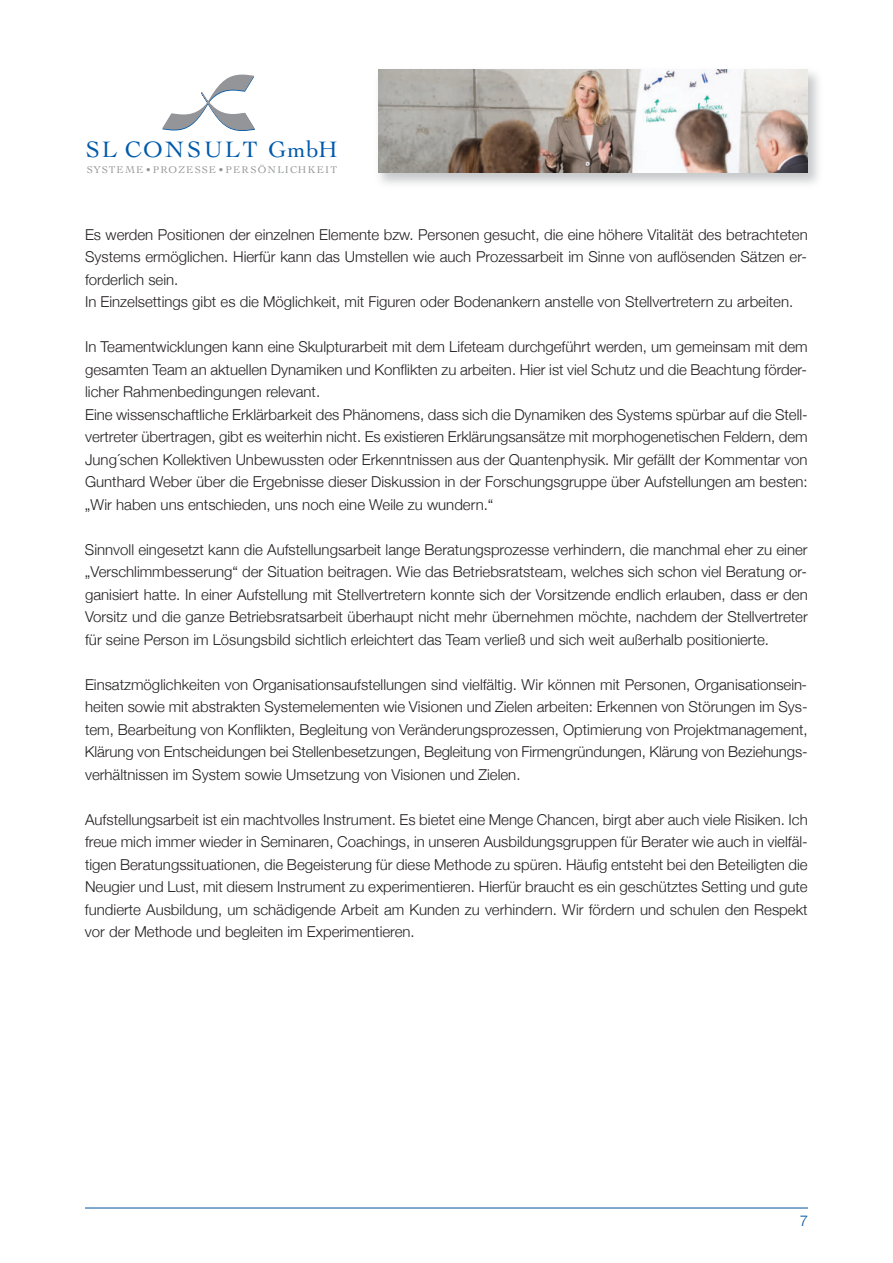
<style>
.page{position:relative;width:893px;height:1263px;background:#fff}
.page>*{position:absolute;margin:0;border:0;box-sizing:border-box;transform-origin:0 0}
.t1{font:23.55px "Cochin";letter-spacing:.08em;color:#015aaa}
.t2{font:300 15px/22.5px "Helvetica Neue";color:#231f20;text-align:justify}
.t3{font:300 15px "Helvetica Neue";color:#01529b}
.t4{font:10.35px "Cochin";letter-spacing:.115em;color:#939598}
</style>
<div class="page">
<svg style="left:162px;top:75px;width:93px;height:56px"></svg>
<img style="left:378px;top:69px;width:440px;height:115px">
<img style="left:378px;top:70px;width:430px;height:103px">
<hr style="left:85px;top:1208px;width:723px;height:1px;background:#01529b">
<h1 class="t1" style="left:86px;top:136px;width:254px">SL CON SU LT Gmb H</h1>
<p class="t4" style="left:87px;top:163px;width:252px">SYST EME •PROZ ESSE •PERSÖNLIC HKEIT</p>
<p class="t2" style="left:85px;top:223px;width:724px;text-align:left">Es werden Positionen der einzelnen Elemente bzw. Personen gesucht, die eine höhere Vitalität des betrachteten Systems ermöglichen. Hierfür kann das Umstellen wie auch Prozessarbeit im Sinne von auflösenden Sätzen er&shy;forderlich sein.<br>In Einzelsettings gibt es die Möglichkeit, mit Figuren oder Bodenankern anstelle von Stellvertretern zu arbeiten.</p>
<p class="t2" style="left:85px;top:335px;width:724px;text-align:left">In Teamentwicklungen kann eine Skulpturarbeit mit dem Lifeteam durchgeführt werden, um gemeinsam mit dem gesamten Team an aktuellen Dynamiken und Konflikten zu arbeiten. Hier ist viel Schutz und die Beachtung förder&shy;licher Rahmenbedingungen relevant.<br>Eine wissenschaftliche Erklärbarkeit des Phänomens, dass sich die Dynamiken des Systems spürbar auf die Stell&shy;vertreter übertragen, gibt es weiterhin nicht. Es existieren Erklärungsansätze mit morphogenetischen Feldern, dem Jung´schen Kollektiven Unbewussten oder Erkenntnissen aus der Quantenphysik. Mir gefällt der Kommentar von Gunthard Weber über die Ergebnisse dieser Diskussion in der Forschungsgruppe über Aufstellungen am besten: „Wir haben uns entschieden, uns noch eine Weile zu wundern.“</p>
<p class="t2" style="left:85px;top:538px;width:724px">Sinnvoll eingesetzt kann die Aufstellungsarbeit lange Beratungsprozesse verhindern, die manchmal eher zu einer „Verschlimmbesserung“ der Situation beitragen. Wie das Betriebsratsteam, welches sich schon viel Beratung or&shy;ganisiert hatte. In einer Aufstellung mit Stellvertretern konnte sich der Vorsitzende endlich erlauben, dass er den Vorsitz und die ganze Betriebsratsarbeit überhaupt nicht mehr übernehmen möchte, nachdem der Stellvertreter für seine Person im Lösungsbild sichtlich erleichtert das Team verließ und sich weit außerhalb positionierte.</p>
<p class="t2" style="left:85px;top:673px;width:724px">Einsatzmöglichkeiten von Organisationsaufstellungen sind vielfältig. Wir können mit Personen, Organisationsein&shy;heiten sowie mit abstrakten Systemelementen wie Visionen und Zielen arbeiten: Erkennen von Störungen im Sys&shy;tem, Bearbeitung von Konflikten, Begleitung von Veränderungsprozessen, Optimierung von Projektmanagement, Klärung von Entscheidungen bei Stellenbesetzungen, Begleitung von Firmengründungen, Klärung von Beziehungs&shy;verhältnissen im System sowie Umsetzung von Visionen und Zielen.</p>
<p class="t2" style="left:85px;top:808px;width:724px">Aufstellungsarbeit ist ein machtvolles Instrument. Es bietet eine Menge Chancen, birgt aber auch viele Risiken. Ich freue mich immer wieder in Seminaren, Coachings, in unseren Ausbildungsgruppen für Berater wie auch in vielfäl&shy;tigen Beratungssituationen, die Begeisterung für diese Methode zu spüren. Häufig entsteht bei den Beteiligten die Neugier und Lust, mit diesem Instrument zu experimentieren. Hierfür braucht es ein geschütztes Setting und gute fundierte Ausbildung, um schädigende Arbeit am Kunden zu verhindern. Wir fördern und schulen den Respekt vor der Methode und begleiten im Experimentieren.</p>
<p class="t3" style="left:800px;top:1212px;width:10px">7</p>
</div>
